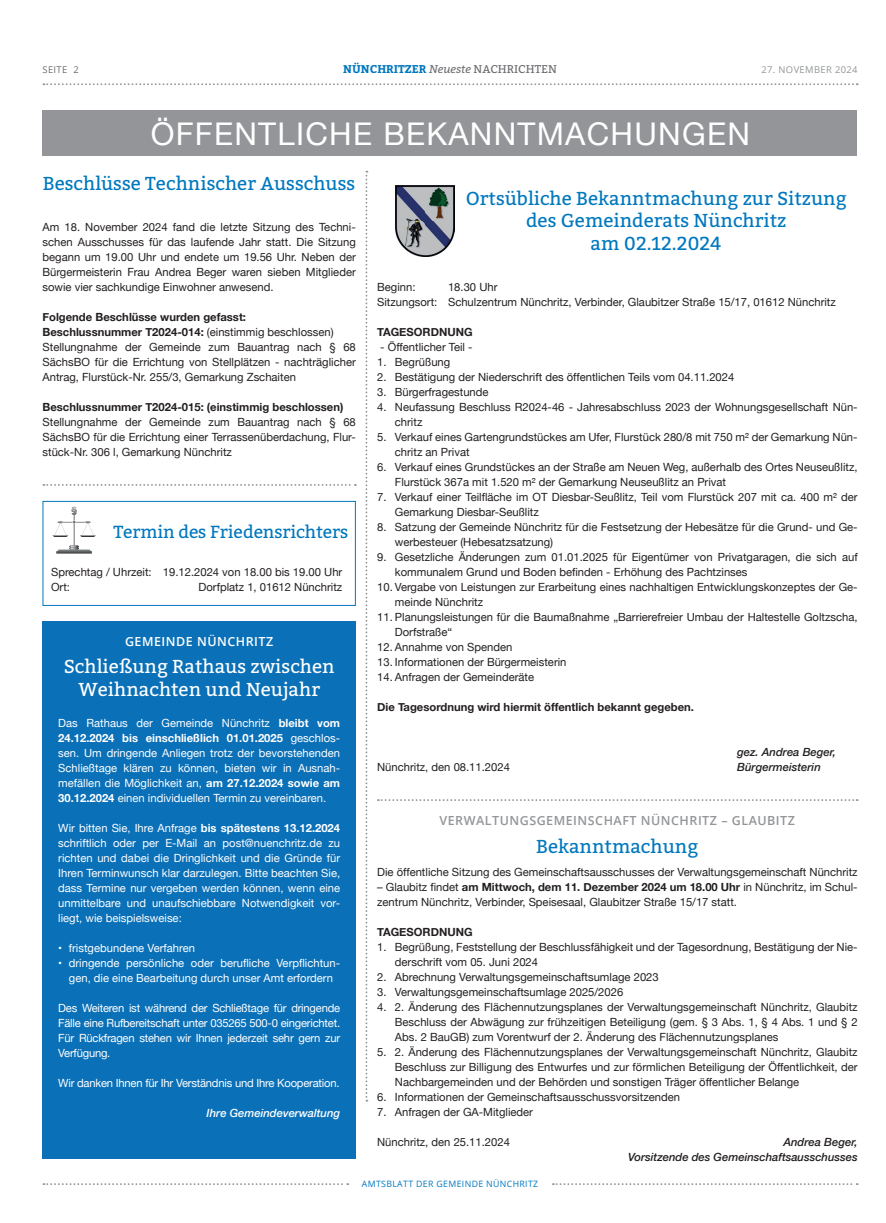
<style>
.page{position:relative;width:886px;height:1223px;background:#fff}
.page>*{position:absolute;margin:0;border:0;box-sizing:border-box;transform-origin:0 0}
.t1{font:31.25px "Helvetica Neue";letter-spacing:.04em;color:#fff}
.t2{font:18.75px/22.5px "Bitter";color:#0078be;text-align:center}
.t3{font:18.75px/22.5px "Bitter";color:#fff;text-align:center}
.t4{font:17.5px "Bitter";letter-spacing:-.01em;color:#0078be}
.t5{font:600 12.5px "Open Sans";letter-spacing:.04em;color:#939598}
.t6{font:600 12.5px "Open Sans";letter-spacing:.04em;color:#fff}
.t7{font:11.25px/15px "Helvetica Neue";color:#231f20}
.t8{font:11.25px/15px "Helvetica Neue";color:#fff;text-align:justify}
.t9{font:700 11.25px "Helvetica Neue";color:#231f20}
.t10{font:italic 500 11.25px/15px "Helvetica Neue";color:#231f20;text-align:right}
.t11{font:11.25px "Helvetica Neue";letter-spacing:-.02em;color:#fff}
.t12{font:700 11.25px "Bitter";color:#0078be}
.t13{font:italic 500 11.25px "Helvetica Neue";color:#fff}
.t14{font:9.38px "Open Sans";letter-spacing:.04em;color:#939598}
.t15{font:9.38px "Open Sans";letter-spacing:.04em;color:#6c6d70}
.t16{font:8.75px "Open Sans";letter-spacing:.04em;color:#0078be}
.s1{font-weight:400;font-style:italic;color:#6c6d70}
.s2{font-weight:400;color:#6c6d70}
.s3{font-weight:700}
</style>
<div class="page">
<svg style="left:43px;top:83px;width:815px;height:2px"></svg>
<svg style="left:43px;top:1183px;width:305px;height:2px"></svg>
<svg style="left:553px;top:1183px;width:305px;height:2px"></svg>
<div style="left:42px;top:111px;width:815px;height:45px;background:#939598"></div>
<svg style="left:365px;top:171px;width:2px;height:930px"></svg>
<svg style="left:43px;top:484px;width:313px;height:2px"></svg>
<svg style="left:378px;top:799px;width:479px;height:2px"></svg>
<div style="left:42px;top:501px;width:314px;height:105px;border:1px solid #0078be"></div>
<img style="left:73px;top:537px;width:2px;height:8px">
<img style="left:56px;top:549px;width:36px;height:4px">
<svg style="left:69px;top:545px;width:10px;height:5px"></svg>
<svg style="left:52px;top:507px;width:44px;height:30px"></svg>
<div style="left:43px;top:621px;width:313px;height:538px;background:#0a70b8"></div>
<img style="left:396px;top:185px;width:59px;height:71px">
<p class="t15" style="left:43px;top:63px;width:38px">SEITE 2</p>
<p class="t12" style="left:343px;top:61px;width:215px">NÜNCHRITZER <span class="s1">Neueste</span> <span class="s2">NACHRICHTEN</span></p>
<p class="t14" style="left:761px;top:63px;width:98px">27. NOVEMBER 2024</p>
<h1 class="t1" style="left:151px;top:111px;width:601px">ÖFFENTLICHE BEKANNTMACHUNGEN</h1>
<h2 class="t2" style="left:43px;top:172px;width:314px">Beschlüsse Technischer Ausschuss</h2>
<p class="t7" style="left:43px;top:220px;width:315px;text-align:justify">Am 18. November 2024 fand die letzte Sitzung des Techni&shy;schen Ausschusses für das laufende Jahr statt. Die Sitzung begann um 19.00 Uhr und endete um 19.56 Uhr. Neben der Bürgermeisterin Frau Andrea Beger waren sieben Mitglieder sowie vier sachkundige Einwohner anwesend.</p>
<p class="t7" style="left:43px;top:310px;width:315px"><span class="s3">Folgende Beschlüsse wurden gefasst:<br>Beschlussnummer T2024-014:</span> (einstimmig beschlossen)<br>Stellungnahme der Gemeinde zum Bauantrag nach § 68<br>SächsBO für die Errichtung von Stellplätzen - nachträglicher Antrag, Flurstück-Nr. 255/3, Gemarkung Zschaiten</p>
<p class="t9" style="left:43px;top:398px;width:302px">Beschlussnummer T2024-015: (einstimmig beschlossen)</p>
<p class="t7" style="left:43px;top:415px;width:315px;text-align:justify">Stellungnahme der Gemeinde zum Bauantrag nach § 68<br>SächsBO für die Errichtung einer Terrassenüberdachung, Flur&shy;stück-Nr. 306 l, Gemarkung Nünchritz</p>
<h3 class="t4" style="left:113px;top:519px;width:236px">Termin des Friedensrichters</h3>
<p class="t7" style="left:51px;top:565px;width:293px">Sprechtag / Uhrzeit: 19.12.2024 von 18.00 bis 19.00 Uhr<br>Ort:</p>
<p class="t7" style="left:199px;top:580px;width:145px">Dorfplatz 1, 01612 Nünchritz</p>
<p class="t6" style="left:125px;top:633px;width:150px">GEMEINDE NÜNCHRITZ</p>
<h2 class="t3" style="left:64px;top:655px;width:272px">Schließung Rathaus zwischen<br>Weihnachten und Neujahr</h2>
<p class="t8" style="left:58px;top:716px;width:283px">Das Rathaus der Gemeinde Nünchritz <span class="s3">bleibt vom 24.12.2024 bis einschließlich 01.01.2025</span> geschlos&shy;sen. Um dringende Anliegen trotz der bevorstehenden Schließtage klären zu können, bieten wir in Ausnah&shy;mefällen die Möglichkeit an, <span class="s3">am 27.12.2024 sowie am 30.12.2024</span> einen individuellen Termin zu vereinbaren.</p>
<p class="t8" style="left:58px;top:821px;width:283px">Wir bitten Sie, Ihre Anfrage <span class="s3">bis spätestens 13.12.2024 </span>schriftlich oder per E-Mail an post@nuenchritz.de zu richten und dabei die Dringlichkeit und die Gründe für Ihren Terminwunsch klar darzulegen. Bitte beachten Sie, dass Termine nur vergeben werden können, wenn eine unmittelbare und unaufschiebbare Notwendigkeit vor&shy;liegt, wie beispielsweise:</p>
<p class="t8" style="left:58px;top:941px;width:138px">• fristgebundene Verfahren</p>
<p class="t8" style="left:58px;top:956px;width:283px;text-align:center">• dringende persönliche oder berufliche Verpflichtun&shy;gen, die eine Bearbeitung durch unser Amt erfordern</p>
<p class="t8" style="left:58px;top:1001px;width:283px">Des Weiteren ist während der Schließtage für dringende Fälle eine Rufbereitschaft unter 035265 500-0 eingerichtet.<br>Für Rückfragen stehen wir Ihnen jederzeit sehr gern zur Verfügung.</p>
<p class="t11" style="left:58px;top:1074px;width:283px">Wir danken Ihnen für Ihr Verständnis und Ihre Kooperation.</p>
<p class="t13" style="left:207px;top:1103px;width:135px">Ihre Gemeindeverwaltung</p>
<h2 class="t2" style="left:466px;top:186px;width:382px">Ortsübliche Bekanntmachung zur Sitzung des Gemeinderats Nünchritz<br>am 02.12.2024</h2>
<p class="t7" style="left:377px;top:280px;width:460px;text-indent:71px">18.30 Uhr<br>Sitzungsort: Schulzentrum Nünchritz, Verbinder, Glaubitzer Straße 15/17, 01612 Nünchritz</p>
<p class="t9" style="left:377px;top:323px;width:97px">TAGESORDNUNG</p>
<p class="t7" style="left:380px;top:340px;width:94px">- Öffentlicher Teil -</p>
<p class="t7" style="left:377px;top:355px;width:75px">1. Begrüßung</p>
<p class="t7" style="left:377px;top:370px;width:359px">2. Bestätigung der Niederschrift des öffentlichen Teils vom 04.11.2024</p>
<p class="t7" style="left:377px;top:385px;width:113px">3. Bürgerfragestunde</p>
<p class="t7" style="left:395px;top:400px;width:464px;text-indent:-18px">4. Neufassung Beschluss R2024-46 - Jahresabschluss 2023 der Wohnungsgesellschaft Nün&shy;chritz</p>
<p class="t7" style="left:395px;top:430px;width:464px;text-indent:-18px">5. Verkauf eines Gartengrundstückes am Ufer, Flurstück 280/8 mit 750 m² der Gemarkung Nün&shy;chritz an Privat</p>
<p class="t7" style="left:395px;top:460px;width:464px;text-indent:-18px">6. Verkauf eines Grundstückes an der Straße am Neuen Weg, außerhalb des Ortes Neuseußlitz,<br>Flurstück 367a mit 1.520 m² der Gemarkung Neuseußlitz an Privat</p>
<p class="t7" style="left:395px;top:490px;width:464px;text-indent:-18px">7. Verkauf einer Teilfläche im OT Diesbar-Seußlitz, Teil vom Flurstück 207 mit ca. 400 m² der<br>Gemarkung Diesbar-Seußlitz</p>
<p class="t7" style="left:395px;top:520px;width:464px;text-indent:-18px">8. Satzung der Gemeinde Nünchritz für die Festsetzung der Hebesätze für die Grund- und Ge&shy;werbesteuer (Hebesatzsatzung)</p>
<p class="t7" style="left:395px;top:550px;width:464px;text-indent:-18px">9. Gesetzliche Änderungen zum 01.01.2025 für Eigentümer von Privatgaragen, die sich auf kommunalem Grund und Boden befinden - Erhöhung des Pachtzinses</p>
<p class="t7" style="left:395px;top:580px;width:464px;text-indent:-18px">10. Vergabe von Leistungen zur Erarbeitung eines nachhaltigen Entwicklungskonzeptes der Ge&shy;meinde Nünchritz</p>
<p class="t7" style="left:395px;top:610px;width:464px;text-indent:-18px">11. Planungsleistungen für die Baumaßnahme „Barrierefreier Umbau der Haltestelle Goltzscha,<br>Dorfstraße“</p>
<p class="t7" style="left:377px;top:640px;width:137px">12. Annahme von Spenden</p>
<p class="t7" style="left:377px;top:655px;width:191px">13. Informationen der Bürgermeisterin</p>
<p class="t7" style="left:377px;top:670px;width:158px">14. Anfragen der Gemeinderäte</p>
<p class="t9" style="left:377px;top:698px;width:318px">Die Tagesordnung wird hiermit öffentlich bekannt gegeben.</p>
<p class="t10" style="left:737px;top:743px;width:100px">gez. Andrea Beger,</p>
<p class="t7" style="left:377px;top:760px;width:134px">Nünchritz, den 08.11.2024</p>
<p class="t10" style="left:737px;top:758px;width:85px">Bürgermeisterin</p>
<p class="t7" style="left:377px;top:280px;width:40px">Beginn:</p>
<p class="t5" style="left:439px;top:812px;width:357px">VERWALTUNGSGEMEINSCHAFT NÜNCHRITZ – GLAUBITZ</p>
<h2 class="t2" style="left:536px;top:834px;width:164px">Bekanntmachung</h2>
<p class="t7" style="left:377px;top:865px;width:482px">Die öffentliche Sitzung des Gemeinschaftsausschusses der Verwaltungsgemeinschaft Nünchritz</p>
<p class="t7" style="left:377px;top:880px;width:482px">– Glaubitz findet <span class="s3">am Mittwoch, dem 11. Dezember 2024 um 18.00 Uhr</span> in Nünchritz, im Schul&shy;zentrum Nünchritz, Verbinder, Speisesaal, Glaubitzer Straße 15/17 statt.</p>
<p class="t9" style="left:377px;top:923px;width:97px">TAGESORDNUNG</p>
<p class="t7" style="left:395px;top:940px;width:464px;text-indent:-18px">1. Begrüßung, Feststellung der Beschlussfähigkeit und der Tagesordnung, Bestätigung der Nie&shy;derschrift vom 05. Juni 2024</p>
<p class="t7" style="left:377px;top:970px;width:283px">2. Abrechnung Verwaltungsgemeinschaftsumlage 2023</p>
<p class="t7" style="left:377px;top:985px;width:248px">3. Verwaltungsgemeinschaftsumlage 2025/2026</p>
<p class="t7" style="left:395px;top:1000px;width:464px;text-align:justify;text-indent:-18px">4. 2. Änderung des Flächennutzungsplanes der Verwaltungsgemeinschaft Nünchritz, Glaubitz Beschluss der Abwägung zur frühzeitigen Beteiligung (gem. § 3 Abs. 1, § 4 Abs. 1 und § 2<br>Abs. 2 BauGB) zum Vorentwurf der 2. Änderung des Flächennutzungsplanes</p>
<p class="t7" style="left:395px;top:1045px;width:464px;text-align:justify;text-indent:-18px">5. 2. Änderung des Flächennutzungsplanes der Verwaltungsgemeinschaft Nünchritz, Glaubitz Beschluss zur Billigung des Entwurfes und zur förmlichen Beteiligung der Öffentlichkeit, der Nachbargemeinden und der Behörden und sonstigen Träger öffentlicher Belange</p>
<p class="t7" style="left:377px;top:1090px;width:304px">6. Informationen der Gemeinschaftsausschussvorsitzenden</p>
<p class="t7" style="left:377px;top:1105px;width:157px">7. Anfragen der GA-Mitglieder</p>
<p class="t7" style="left:377px;top:1135px;width:134px">Nünchritz, den 25.11.2024</p>
<p class="t10" style="left:628px;top:1133px;width:231px">Andrea Beger,<br>Vorsitzende des Gemeinschaftsausschusses</p>
<p class="t16" style="left:362px;top:1177px;width:178px">AMTSBLATT DER GEMEINDE NÜNCHRITZ</p>
</div>
